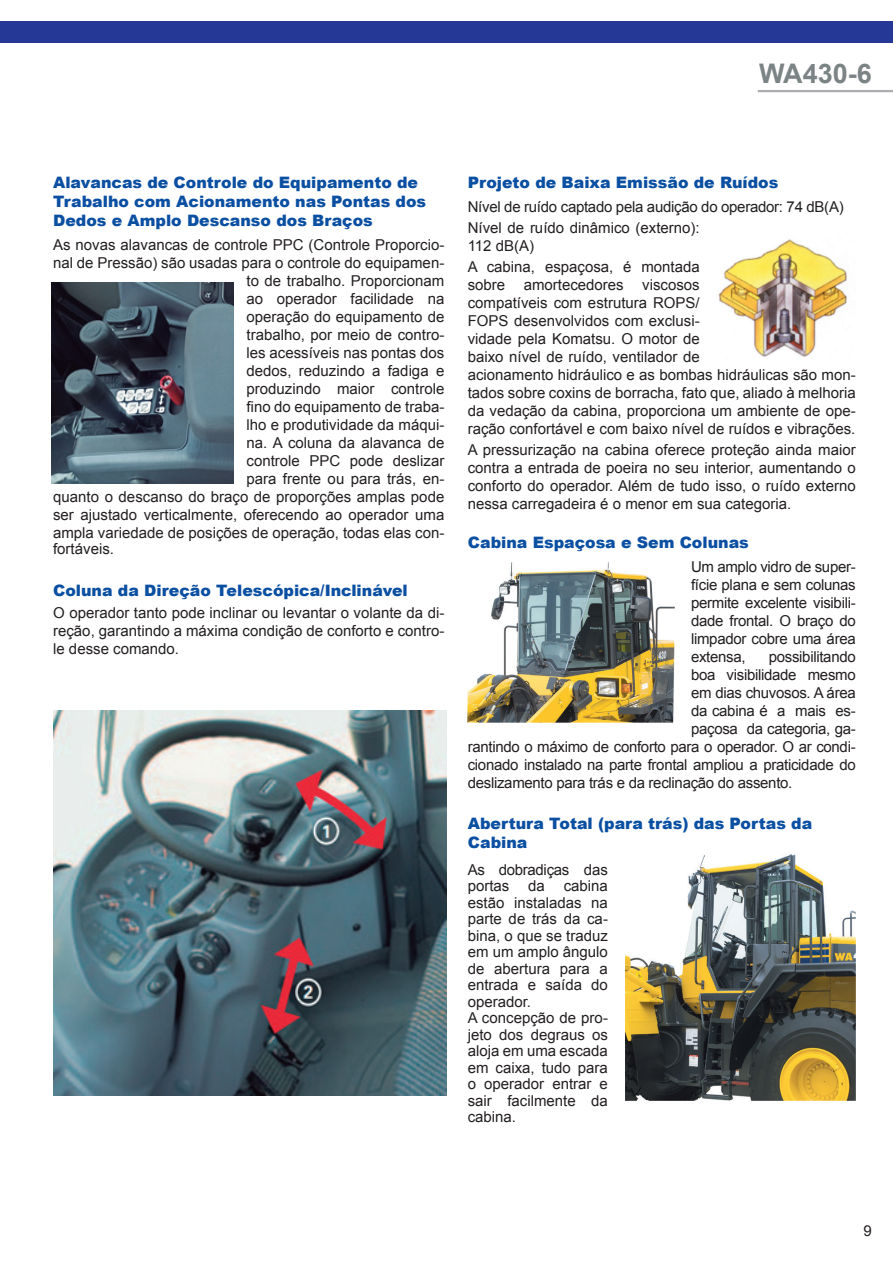
<style>
.page{position:relative;width:893px;height:1263px;background:#fff}
.page>*{position:absolute;margin:0;border:0;box-sizing:border-box;transform-origin:0 0}
.t1{font:700 27px "Arial";color:#7b8385}
.chamada_10_arial_bla{font:900 15.75px/18.9px "Arial";color:#0a4fa2}
.texto_10{font:15px/18px "Arial";color:#231f20;text-align:justify}
.texto_10-2{font:15px/16.5px "Arial";letter-spacing:-.02em;color:#231f20}
</style>
<div class="page">
<hr style="left:758px;top:90px;width:135px;height:2px;background:#acadb1">
<div style="left:0;top:21px;width:893px;height:21px;background:#263895"></div>
<img style="left:718px;top:239px;width:129px;height:118px">
<img style="left:468px;top:562px;width:206px;height:160px">
<img style="left:625px;top:855px;width:231px;height:246px">
<img style="left:51px;top:282px;width:183px;height:201px">
<img style="left:53px;top:710px;width:393px;height:385px">
<h1 class="t1" style="left:759px;top:56px;width:114px">WA430-6</h1>
<p class="chamada_10_arial_bla" style="left:53px;top:172px;width:375px">Alavancas de Controle do Equipamento de<br>Trabalho com Acionamento nas Pontas dos<br>Dedos e Amplo Descanso dos Braços</p>
<p class="texto_10" style="left:53px;top:236px;width:393px;text-align:right">As novas alavancas de controle PPC (Controle Proporcio&shy;nal de Pressão) são usadas para o controle do equipamen&shy;to de trabalho. Proporcionam<br>ao operador facilidade na<br>operação do equipamento de<br>trabalho, por meio de contro-<br>les acessíveis nas pontas dos<br>dedos, reduzindo a fadiga e<br>produzindo maior controle<br>fino do equipamento de traba-<br>lho e produtividade da máqui-<br>na. A coluna da alavanca de<br>controle PPC pode deslizar<br>para frente ou para trás, en-<br>quanto o descanso do braço de proporções amplas pode ser ajustado verticalmente, oferecendo ao operador uma ampla variedade de posições de operação, todas elas con-</p>
<p class="texto_10" style="left:53px;top:540px;width:62px">fortáveis.</p>
<p class="chamada_10_arial_bla" style="left:53px;top:580px;width:356px">Coluna da Direção Telescópica/Inclinável</p>
<p class="texto_10" style="left:53px;top:604px;width:393px">O operador tanto pode inclinar ou levantar o volante da di&shy;reção, garantindo a máxima condição de conforto e contro&shy;le desse comando.</p>
<p class="chamada_10_arial_bla" style="left:468px;top:172px;width:312px">Projeto de Baixa Emissão de Ruídos</p>
<p class="texto_10-2" style="left:468px;top:199px;width:377px">Nível de ruído captado pela audição do operador: 74 dB(A)</p>
<p class="texto_10" style="left:468px;top:219px;width:234px">Nível de ruído dinâmico (externo):<br>112 dB(A)</p>
<p class="texto_10" style="left:468px;top:258px;width:389px;text-align:left">A cabina, espaçosa, é montada<br>sobre amortecedores viscosos<br>compatíveis com estrutura ROPS/<br>FOPS desenvolvidos com exclusi-<br>vidade pela Komatsu. O motor de<br>baixo nível de ruído, ventilador de<br>acionamento hidráulico e as bombas hidráulicas são mon&shy;tados sobre coxins de borracha, fato que, aliado à melhoria da vedação da cabina, proporciona um ambiente de ope&shy;ração confortável e com baixo nível de ruídos e vibrações.</p>
<p class="texto_10" style="left:468px;top:441px;width:389px">A pressurização na cabina oferece proteção ainda maior contra a entrada de poeira no seu interior, aumentando o conforto do operador. Além de tudo isso, o ruído externo nessa carregadeira é o menor em sua categoria.</p>
<p class="chamada_10_arial_bla" style="left:468px;top:533px;width:283px">Cabina Espaçosa e Sem Colunas</p>
<p class="texto_10" style="left:691px;top:558px;width:166px">Um amplo vidro de super&shy;fície plana e sem colunas permite excelente visibili&shy;dade frontal. O braço do limpador cobre uma área extensa,</p>
<p class="texto_10-2" style="left:769px;top:649px;width:88px">possibilitando</p>
<p class="texto_10-2" style="left:691px;top:667px;width:166px">boa visibilidade mesmo</p>
<p class="texto_10-2" style="left:691px;top:685px;width:166px">em dias chuvosos. A área</p>
<p class="texto_10-2" style="left:691px;top:703px;width:166px">da cabina é a mais es-</p>
<p class="texto_10-2" style="left:691px;top:721px;width:166px">paçosa da categoria, ga-</p>
<p class="texto_10-2" style="left:468px;top:739px;width:389px">rantindo o máximo de conforto para o operador. O ar condi-</p>
<p class="texto_10-2" style="left:468px;top:757px;width:389px">cionado instalado na parte frontal ampliou a praticidade do</p>
<p class="texto_10-2" style="left:468px;top:775px;width:326px">deslizamento para trás e da reclinação do assento.</p>
<p class="chamada_10_arial_bla" style="left:468px;top:813px;width:346px">Abertura Total (para trás) das Portas da<br>Cabina</p>
<p class="texto_10-2" style="left:468px;top:861px;width:142px">As dobradiças das portas</p>
<p class="texto_10" style="left:468px;top:878px;width:142px;line-height:16.5px;text-indent:96px">cabina estão instaladas na parte de trás da ca&shy;bina, o que se traduz em um amplo ângulo de abertura para a entrada e saída do operador.</p>
<p class="texto_10" style="left:468px;top:1010px;width:142px;line-height:16.5px">A concepção de pro&shy;jeto dos degraus os aloja em uma escada em caixa, tudo para o operador entrar e sair facilmente da cabina.</p>
<p class="texto_10" style="left:528px;top:877px;width:18px">da</p>
<p class="texto_10" style="left:863px;top:1222px;width:10px">9</p>
</div>
